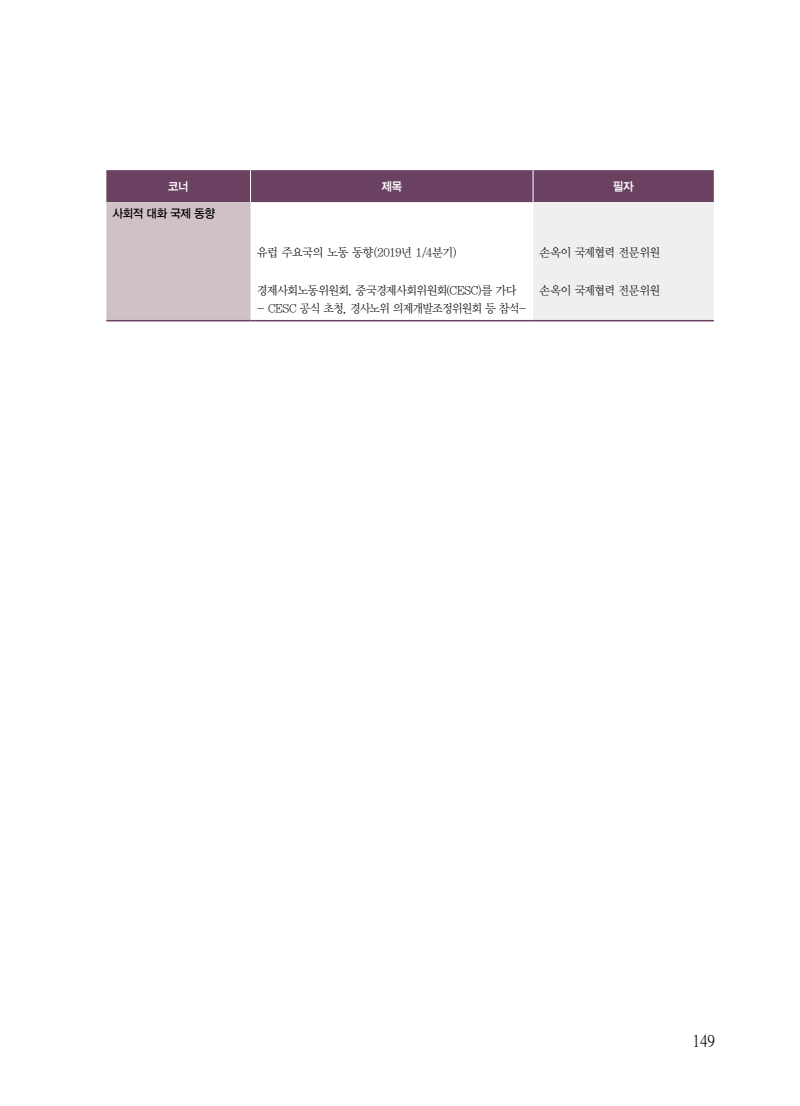
<style>
.page{position:relative;width:800px;height:1106px;background:#fff}
.page>*{position:absolute;margin:0;border:0;box-sizing:border-box;transform-origin:0 0}
.t1{font:16.5px "YDVY Mj O520";color:#000}
.t2{font:12px "YDVY Mj O32";letter-spacing:-.055em;color:#000}
.t3{font:12px "YDVY Mj O32";letter-spacing:-.075em;color:#000;scale:.95 1}
.t4{font:12px "YDVY Mj O32";letter-spacing:-.055em;color:#000;scale:.94 1}
.t5{font:12px "YDVYGO33";letter-spacing:-.03em;color:#000;scale:.94 1}
.t6{font:12px "YDVYGO34";color:#fff;scale:.94 1}
</style>
<div class="page">
<svg style="left:106px;top:170px;width:607px;height:150px"></svg>
<hr style="left:106px;top:320px;width:144px;height:1px;background:#6a4161">
<hr style="left:250px;top:320px;width:283px;height:1px;background:#6a4161">
<hr style="left:533px;top:320px;width:180px;height:1px;background:#6a4161">
<hr style="left:250px;top:170px;width:1px;height:32px;background:#fff">
<hr style="left:532px;top:170px;width:1px;height:32px;background:#fff">
<p class="t6" style="left:168px;top:179px;width:23px">코너</p>
<p class="t6" style="left:381px;top:179px;width:23px">제목</p>
<p class="t6" style="left:613px;top:179px;width:23px">필자</p>
<p class="t5" style="left:113px;top:207px;width:110px">사회적 대화 국제 동향</p>
<p class="t2" style="left:257px;top:245px;width:201px">유럽 주요국의 노동 동향(2019년 1/4분기)</p>
<p class="t4" style="left:539px;top:245px;width:130px">손옥이 국제협력 전문위원</p>
<p class="t2" style="left:257px;top:283px;width:261px">경제사회노동위원회, 중국경제사회위원회(CESC)를 가다</p>
<p class="t3" style="left:257px;top:301px;width:285px">- CESC 공식 초청, 경사노위 의제개발조정위원회 등 참석-</p>
<p class="t4" style="left:539px;top:283px;width:130px">손옥이 국제협력 전문위원</p>
<h1 class="t1" style="left:692px;top:1031px;width:24px">149</h1>
</div>
